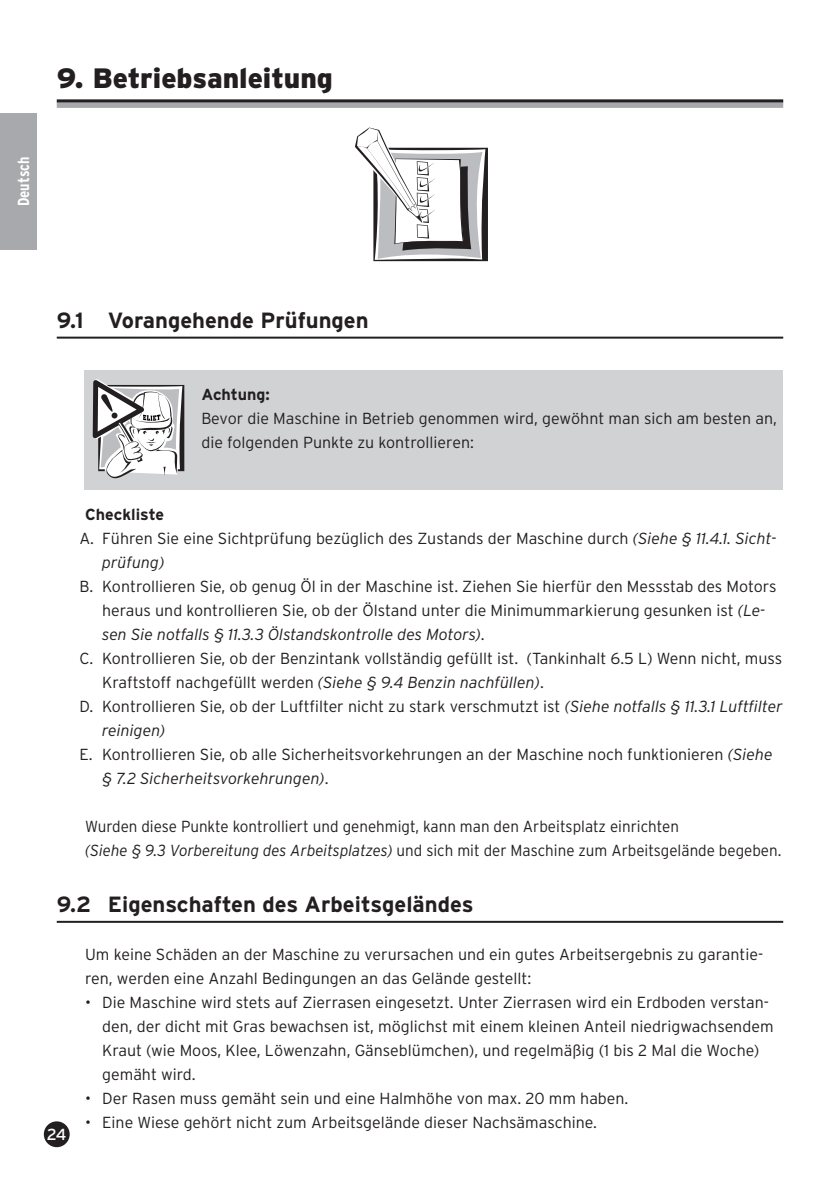
<style>
.page{position:relative;width:840px;height:1191px;background:#fff}
.page>*{position:absolute;margin:0;border:0;box-sizing:border-box;transform-origin:0 0}
.t1{font:900 28px "Interstate";color:#231f20}
.t2{font:700 22px "Interstate";color:#231f20}
.t3{font:300 16px/24px "Interstate";color:#231f20}
.t4{font:300 16px/24px "Interstate";color:#231f20;scale:.95 1}
.t5{font:italic 300 16px "Interstate";color:#231f20}
.t6{font:700 16px "Interstate";color:#231f20}
.t7{font:700 condensed 16px "Interstate";color:#fff}
.t8{font:16px "Interstate";color:#fff}
.s1{font-style:italic}
.s2{font-style:normal}
</style>
<div class="page">
<div style="left:85px;top:370px;width:697px;height:119px;background:#d1d2d4"></div>
<svg style="left:93px;top:379px;width:91px;height:99px"></svg>
<div style="left:45px;top:1122px;width:24px;height:24px;background:#231f20;border-radius:50%"></div>
<div style="left:44px;top:1121px;width:26px;height:26px;border:2px solid #231f20;border-radius:50%"></div>
<div style="left:0;top:113px;width:37px;height:136px;background:#a8a9ad"></div>
<div style="left:57px;top:102px;width:725px;height:6px;background:#a8a9ad"></div>
<hr style="left:57px;top:99px;width:725px;height:3px;background:#231f20">
<hr style="left:57px;top:337px;width:725px;height:2px;background:#231f20">
<hr style="left:57px;top:921px;width:725px;height:2px;background:#231f20">
<svg style="left:355px;top:127px;width:132px;height:134px"></svg>
<p class="t7" style="left:18px;top:206px;width:51px;rotate:-90deg">Deutsch</p>
<h1 class="t1" style="left:57px;top:68px;width:277px">9. Betriebsanleitung</h1>
<h2 class="t2" style="left:57px;top:312px;width:313px">9.1 Vorangehende Prüfungen</h2>
<p class="t6" style="left:201px;top:388px;width:70px">Achtung:</p>
<p class="t3" style="left:201px;top:408px;width:576px">Bevor die Maschine in Betrieb genommen wird, gewöhnt man sich am besten an, die folgenden Punkte zu kontrollieren:</p>
<p class="t6" style="left:85px;top:508px;width:80px">Checkliste</p>
<p class="t3" style="left:79px;top:528px;width:698px">A. Führen Sie eine Sichtprüfung bezüglich des Zustands der Maschine durch <span class="s1">(Siehe § 11.4.1. Sicht-</span></p>
<p class="t5" style="left:102px;top:556px;width:64px">prüfung)</p>
<p class="t3" style="left:79px;top:576px;width:698px">B. Kontrollieren Sie, ob genug Öl in der Maschine ist. Ziehen Sie hierfür den Messstab des Motors</p>
<p class="t3" style="left:102px;top:600px;width:664px">heraus und kontrollieren Sie, ob der Ölstand unter die Minimummarkierung gesunken ist <span class="s1">(Le-</span></p>
<p class="t5" style="left:102px;top:628px;width:384px">sen Sie notfalls § 11.3.3 Ölstandskontrolle des Motors)<span class="s2">.</span></p>
<p class="t3" style="left:79px;top:648px;width:704px">C. Kontrollieren Sie, ob der Benzintank vollständig gefüllt ist. (Tankinhalt 6.5 L) Wenn nicht, muss</p>
<p class="t3" style="left:102px;top:672px;width:443px">Kraftstoff nachgefüllt werden <span class="s1">(Siehe § 9.4 Benzin nachfüllen)</span>.</p>
<p class="t3" style="left:79px;top:696px;width:704px">D. Kontrollieren Sie, ob der Luftfilter nicht zu stark verschmutzt ist <span class="s1">(Siehe notfalls § 11.3.1 Luftfilter</span></p>
<p class="t5" style="left:102px;top:724px;width:65px">reinigen)</p>
<p class="t3" style="left:79px;top:744px;width:694px">E. Kontrollieren Sie, ob alle Sicherheitsvorkehrungen an der Maschine noch funktionieren <span class="s1">(Siehe</span></p>
<p class="t5" style="left:102px;top:772px;width:228px">§ 7.2 Sicherheitsvorkehrungen)<span class="s2">.</span></p>
<p class="t4" style="left:85px;top:816px;width:734px">Wurden diese Punkte kontrolliert und genehmigt, kann man den Arbeitsplatz einrichten<br><span class="s1">(Siehe § 9.3 Vorbereitung des Arbeitsplatzes)</span> und sich mit der Maschine zum Arbeitsgelände begeben.</p>
<h2 class="t2" style="left:57px;top:896px;width:418px">9.2 Eigenschaften des Arbeitsgeländes</h2>
<p class="t3" style="left:85px;top:944px;width:679px">Um keine Schäden an der Maschine zu verursachen und ein gutes Arbeitsergebnis zu garantie&shy;ren, werden eine Anzahl Bedingungen an das Gelände gestellt:</p>
<p class="t3" style="left:102px;top:992px;width:672px;text-indent:-17px">• Die Maschine wird stets auf Zierrasen eingesetzt. Unter Zierrasen wird ein Erdboden verstan&shy;den, der dicht mit Gras bewachsen ist, möglichst mit einem kleinen Anteil niedrigwachsendem Kraut (wie Moos, Klee, Löwenzahn, Gänseblümchen), und regelmäßig (1 bis 2 Mal die Woche) gemäht wird.</p>
<p class="t3" style="left:85px;top:1088px;width:544px">• Der Rasen muss gemäht sein und eine Halmhöhe von max. 20 mm haben.</p>
<p class="t3" style="left:85px;top:1112px;width:513px">• Eine Wiese gehört nicht zum Arbeitsgelände dieser Nachsämaschine.</p>
<p class="t8" style="left:47px;top:1125px;width:21px">24</p>
</div>
